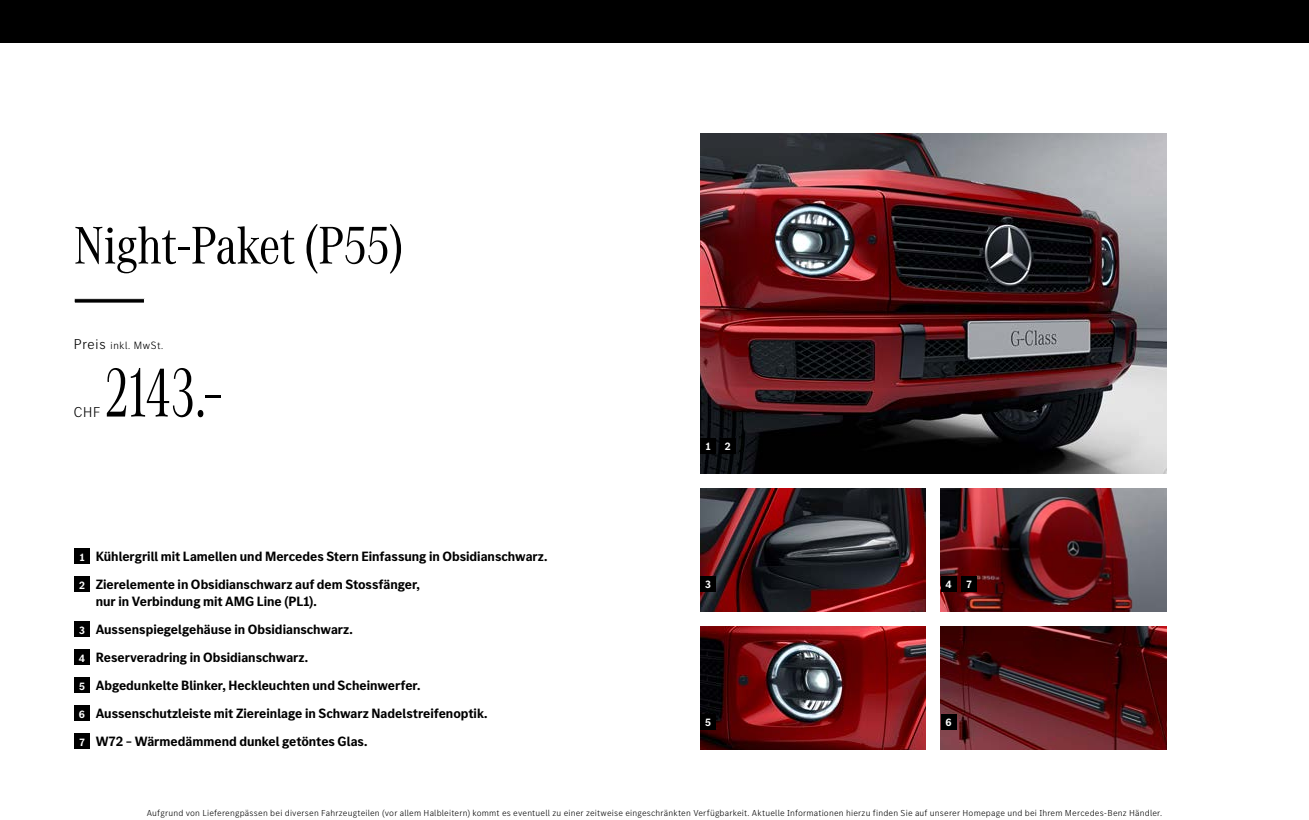
<style>
.page{position:relative;width:1309px;height:820px;background:#fff}
.page>*{position:absolute;margin:0;border:0;box-sizing:border-box;transform-origin:0 0}
.t1{font:71.7px "MB Corpo A Title Cond";color:#000;scale:.8 1}
.t2{font:55px "MB Corpo A Title Cond";color:#000}
.t3{font:300 14.9px "MB Corpo S Title";color:#000}
.t4{font:700 14px/28px "MB Corpo S Title";color:#000}
.t5{font:300 11px "MB Corpo S Title";letter-spacing:.06em;color:#000}
.t6{font:700 11px "MB Corpo S Title";color:#fff}
.t7{font:300 9px "MB Corpo S Text";letter-spacing:.02em;color:#000}
.s1{font-size:14.9px}
.s2{font-size:11px;color:#fff}
</style>
<div class="page">
<div style="left:0;top:0;width:1309px;height:43px;background:#000"></div>
<div style="left:74px;top:548px;width:16px;height:16px;background:#000"></div>
<div style="left:74px;top:576px;width:16px;height:16px;background:#000"></div>
<div style="left:74px;top:621px;width:16px;height:16px;background:#000"></div>
<div style="left:74px;top:649px;width:16px;height:16px;background:#000"></div>
<div style="left:74px;top:677px;width:16px;height:16px;background:#000"></div>
<div style="left:74px;top:705px;width:16px;height:16px;background:#000"></div>
<div style="left:74px;top:733px;width:16px;height:16px;background:#000"></div>
<img style="left:700px;top:133px;width:466px;height:340px">
<img style="left:700px;top:489px;width:226px;height:122px">
<div style="left:700px;top:438px;width:16px;height:16px;background:#000"></div>
<div style="left:720px;top:438px;width:16px;height:16px;background:#000"></div>
<div style="left:700px;top:576px;width:16px;height:16px;background:#000"></div>
<img style="left:941px;top:489px;width:225px;height:122px">
<img style="left:700px;top:626px;width:226px;height:123px">
<img style="left:941px;top:626px;width:225px;height:123px">
<div style="left:700px;top:714px;width:16px;height:16px;background:#000"></div>
<div style="left:941px;top:576px;width:16px;height:16px;background:#000"></div>
<div style="left:941px;top:714px;width:16px;height:16px;background:#000"></div>
<div style="left:961px;top:576px;width:16px;height:16px;background:#000"></div>
<hr style="left:74px;top:299px;width:70px;height:4px;background:#000">
<div style="left:74px;top:298px;width:71px;height:6px;border:1px solid #fff"></div>
<h2 class="t2" style="left:74px;top:209px;width:331px">Night-Paket (P55)</h2>
<p class="t5" style="left:74px;top:338px;width:91px"><span class="s1">Preis</span> inkl. MwSt.</p>
<h1 class="t1" style="left:105px;top:346px;width:150px">2143.–</h1>
<p class="t3" style="left:74px;top:402px;width:28px">CHF</p>
<p class="t4" style="left:79px;top:542px;width:470px"><span class="s2">1</span> Kühlergrill mit Lamellen und Mercedes Stern Einfassung in Obsidianschwarz.<br><span class="s2">2</span> Zierelemente in Obsidianschwarz auf dem Stossfänger,</p>
<p class="t4" style="left:79px;top:587px;width:410px;text-indent:17px">nur in Verbindung mit AMG Line (PL1).<br><span class="s2">3</span> Aussenspiegelgehäuse in Obsidianschwarz.<br><span class="s2">4</span> Reserveradring in Obsidianschwarz.<br><span class="s2">5</span> Abgedunkelte Blinker, Heckleuchten und Scheinwerfer.<br><span class="s2">6</span> Aussenschutzleiste mit Ziereinlage in Schwarz Nadelstreifenoptik.<br><span class="s2">7</span> W72 – Wärmedämmend dunkel getöntes Glas.</p>
<p class="t6" style="left:706px;top:439px;width:6px">1</p>
<p class="t6" style="left:725px;top:439px;width:7px">2</p>
<p class="t6" style="left:705px;top:577px;width:7px">3</p>
<p class="t6" style="left:705px;top:715px;width:7px">5</p>
<p class="t6" style="left:946px;top:577px;width:8px">4</p>
<p class="t6" style="left:967px;top:577px;width:7px">7</p>
<p class="t6" style="left:946px;top:715px;width:8px">6</p>
<p class="t7" style="left:147px;top:807px;width:1017px">Aufgrund von Lieferengpässen bei diversen Fahrzeugteilen (vor allem Halbleitern) kommt es eventuell zu einer zeitweise eingeschränkten Verfügbarkeit. Aktuelle Informationen hierzu finden Sie auf unserer Homepage und bei Ihrem Mercedes-Benz Händler.</p>
</div>
